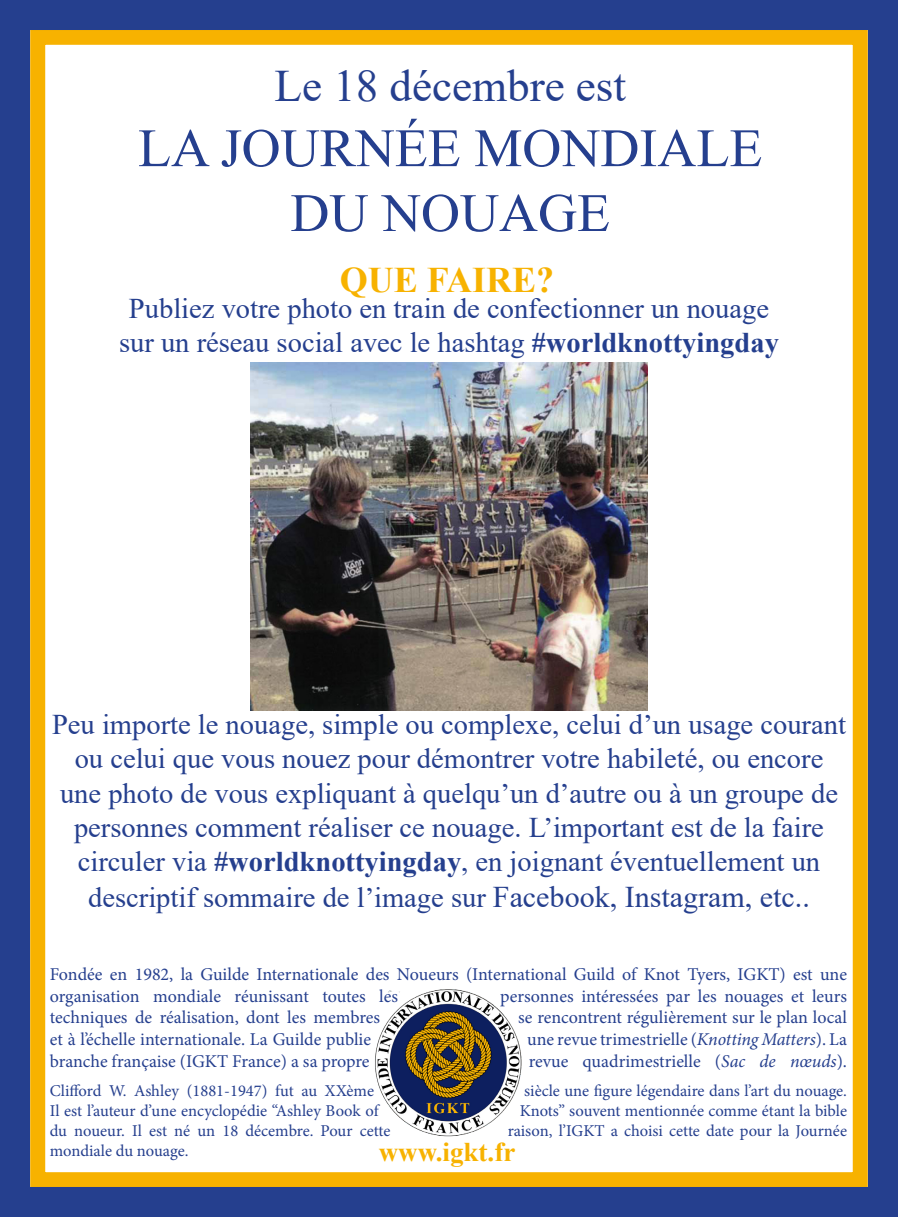
<style>
.page{position:relative;width:898px;height:1217px;background:#fff}
.page>*{position:absolute;margin:0;border:0;box-sizing:border-box;transform-origin:0 0}
.t1{font:54px/64.8px "Times New Roman";color:#253f8e;text-align:center}
.t2{font:45px "Times New Roman";color:#253f8e}
.t3{font:700 36px "Times New Roman";color:#f7b200}
.t4{font:28.5px/34.5px "Times New Roman";color:#253f8e;text-align:center}
.t5{font:700 27px "Times New Roman";color:#f7b200}
.t6{font:18px/21.6px "Minion Pro";color:#253f8e}
.t7{font:16.5px "Minion Pro";color:#253f8e}
.s1{font-weight:700}
.s2{font-size:30px}
.s3{font-style:italic}
</style>
<div class="page">
<div style="left:30px;top:30px;width:837px;height:1156px;border:15px solid #f7b200"></div>
<div style="left:0;top:0;width:897px;height:1216px;border:30px solid #253f8e"></div>
<img style="left:250px;top:363px;width:397px;height:346px">
<img style="left:375px;top:989px;width:147px;height:148px">
<h2 class="t2" style="left:274px;top:54px;width:353px">Le 18 décembre est</h2>
<h1 class="t1" style="left:138px;top:114px;width:625px">LA JOURNÉE MONDIALE<br>DU NOUAGE</h1>
<p class="t3" style="left:339px;top:253px;width:216px">QUE FAIRE?</p>
<p class="t4" style="left:119px;top:290px;width:661px">Publiez votre photo en train de confectionner un nouage sur un réseau social avec le hashtag <span class="s1">#worldknottyingday</span></p>
<p class="t4" style="left:52px;top:706px;width:795px">Peu importe le nouage, simple ou complexe, celui d’un usage courant ou celui que vous nouez pour démontrer votre habileté, ou encore une photo de vous expliquant à quelqu’un d’autre ou à un groupe de personnes comment réaliser ce nouage. L’important est de la faire circuler via <span class="s1">#worldknottyingday</span>, en joignant éventuellement un descriptif sommaire de l’image sur <span class="s2">Facebook, Instagram, etc..</span></p>
<p class="t6" style="left:50px;top:963px;width:798px">Fondée en 1982, la Guilde Internationale des Noueurs (International Guild of Knot Tyers, IGKT) est une organisation mondiale réunissant toutes les</p>
<p class="t6" style="left:500px;top:984px;width:348px">personnes intéressées par les nouages et leurs</p>
<p class="t6" style="left:50px;top:1006px;width:332px">techniques de réalisation, dont les membres</p>
<p class="t6" style="left:518px;top:1006px;width:330px">se rencontrent régulièrement sur le plan local</p>
<p class="t6" style="left:50px;top:1028px;width:323px">et à l’échelle internationale. La Guilde publie</p>
<p class="t6" style="left:527px;top:1028px;width:321px">une revue trimestrielle (<span class="s3">Knotting Matters</span>). La</p>
<p class="t6" style="left:50px;top:1049px;width:321px">branche française (IGKT France) a sa propre</p>
<p class="t6" style="left:528px;top:1049px;width:320px">revue quadrimestrielle (<span class="s3">Sac de nœuds</span>).</p>
<p class="t7" style="left:50px;top:1079px;width:325px">Clifford W. Ashley (1881-1947) fut au XXème</p>
<p class="t7" style="left:524px;top:1079px;width:324px">siècle une figure légendaire dans l’art du nouage.</p>
<p class="t7" style="left:50px;top:1099px;width:330px">Il est l’auteur d’une encyclopédie “Ashley Book of</p>
<p class="t7" style="left:519px;top:1099px;width:329px">Knots” souvent mentionnée comme étant la bible</p>
<p class="t7" style="left:50px;top:1119px;width:342px">du noueur. Il est né un 18 décembre. Pour cette</p>
<p class="t7" style="left:507px;top:1119px;width:341px">raison, l’IGKT a choisi cette date pour la Journée</p>
<p class="t7" style="left:50px;top:1139px;width:140px">mondiale du nouage.</p>
<p class="t5" style="left:378px;top:1132px;width:138px">www.igkt.fr</p>
</div>
